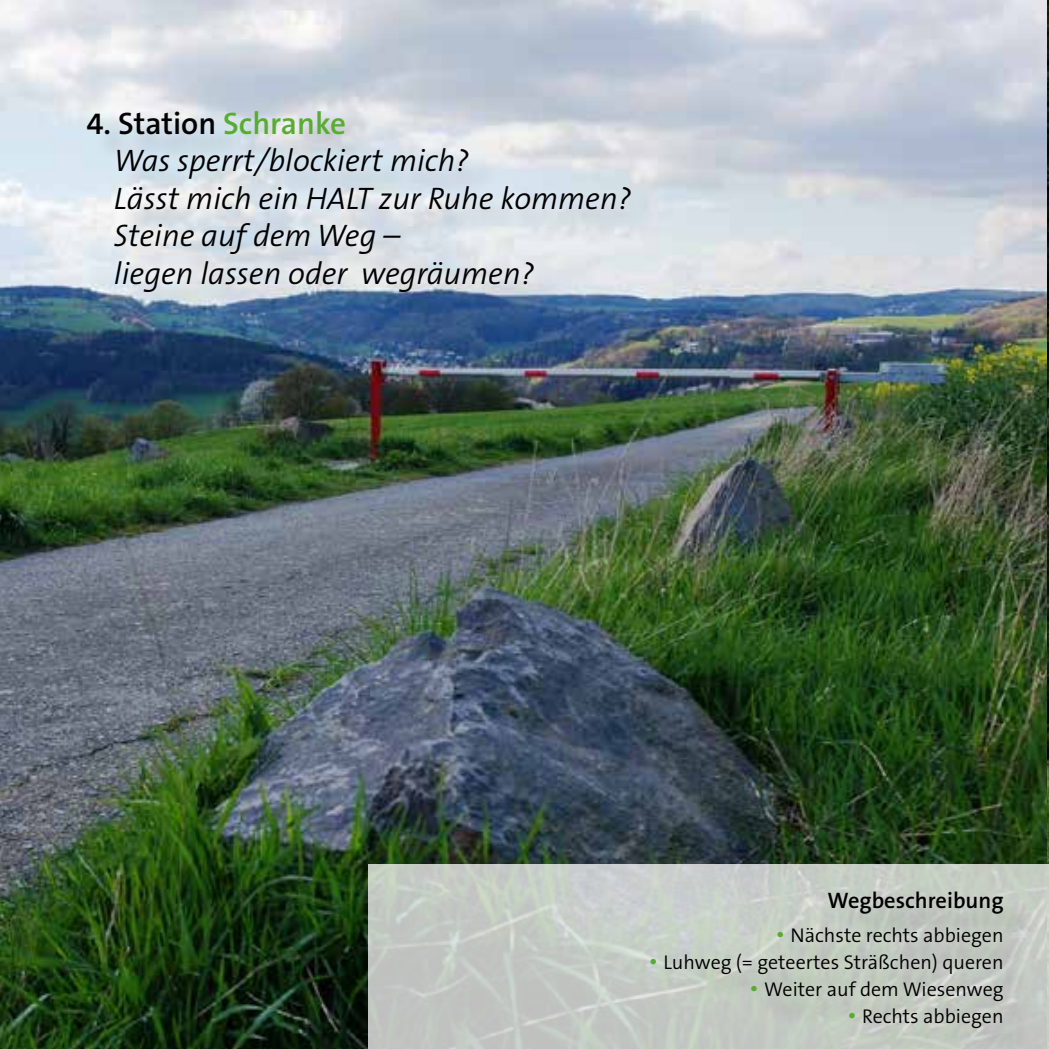
<style>
.page{position:relative;width:1049px;height:1049px;background:#fff}
.page>*{position:absolute;margin:0;border:0;box-sizing:border-box;transform-origin:0 0}
.t1{font:italic 300 31.25px/37.5px "The Sans B4";color:#020203}
.t2{font:600 31.25px "The Sans B6";color:#020203}
.t3{font:600 22.5px "The Sans B6";color:#000}
.t4{font:300 20px "The Sans B4";color:#000}
.s1{color:#58ac31}
.s2{font-size:25px;color:#58ac31}
</style>
<div class="page">
<img style="left:0;top:0;width:1049px;height:1049px">
<div style="left:93px;top:116px;width:568px;height:206px;background:#000;opacity:.15"></div>
<svg style="left:369px;top:865px;width:680px;height:184px;background:#c4cac5"></svg>
<div style="left:656px;top:895px;width:378px;height:154px;background:#000;opacity:.15"></div>
<p class="t2" style="left:86px;top:106px;width:261px">4. Station <span class="s1">Schranke</span></p>
<p class="t1" style="left:114px;top:143px;width:519px">Was sperrt/blockiert mich?<br>Lässt mich ein HALT zur Ruhe kommen?<br>Steine auf dem Weg –<br>liegen lassen oder wegräumen?</p>
<p class="t3" style="left:827px;top:888px;width:178px">Wegbeschreibung</p>
<p class="t4" style="left:775px;top:924px;width:230px"><span class="s2">•</span> Nächste rechts abbiegen</p>
<p class="t4" style="left:648px;top:951px;width:357px"><span class="s2">•</span> Luhweg (= geteertes Sträßchen) queren</p>
<p class="t4" style="left:749px;top:978px;width:256px"><span class="s2">•</span> Weiter auf dem Wiesenweg</p>
<p class="t4" style="left:847px;top:1005px;width:158px"><span class="s2">•</span> Rechts abbiegen</p>
</div>
